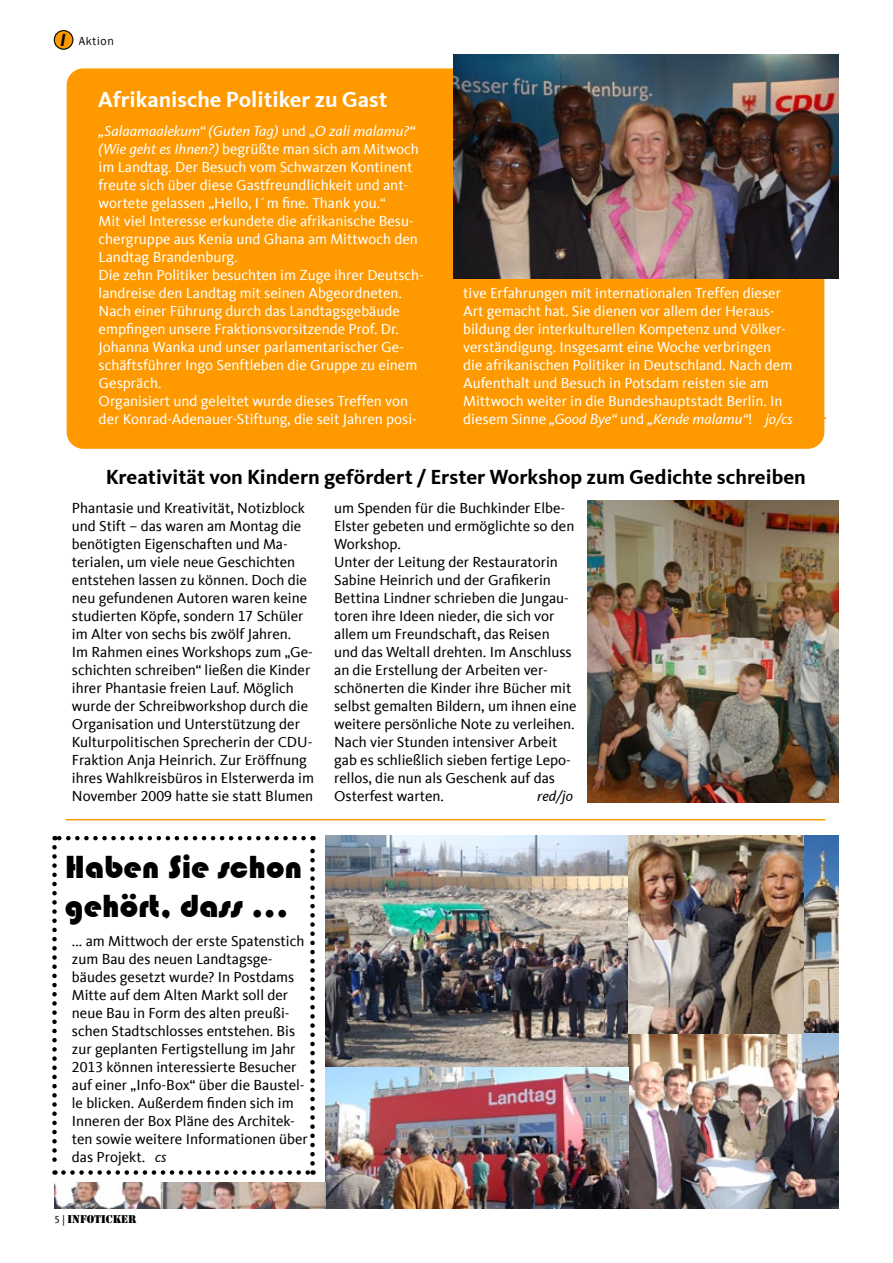
<style>
.page{position:relative;width:893px;height:1263px;background:#fff}
.page>*{position:absolute;margin:0;border:0;box-sizing:border-box;transform-origin:0 0}
.t1{font:33px/39.6px "Bauhaus 93";color:#000}
.t2{font:700 22.5px "CDU Kievit Tab";color:#fff}
.t3{font:700 21px "CDU Kievit Tab";color:#000}
.t4{font:15px/18px "CDU Kievit Tab";color:#000}
.t5{font:15px/18px "CDU Kievit Tab";color:#fff}
.t6{font:italic 15px "CDU Kievit Tab";color:#000}
.t7{font:12px "Franklin Gothic";letter-spacing:.06em;color:#000}
.t8{font:10.5px "Stencil Std";color:#000}
.s1{font-family:"CDU Kievit Tab";font-weight:700;font-style:italic;font-size:18px}
.s2{font-style:italic}
.s3{font-family:"CDU Kievit Tab"}
</style>
<div class="page">
<svg style="left:52px;top:847px;width:5px;height:328px"></svg>
<svg style="left:63px;top:1170px;width:251px;height:5px"></svg>
<svg style="left:310px;top:836px;width:5px;height:327px"></svg>
<svg style="left:55px;top:836px;width:249px;height:4px"></svg>
<hr style="left:67px;top:417px;width:759px;height:2px;background:#f90">
<div style="left:75px;top:77px;width:741px;height:363px;background:#f90;border-radius:8px"></div>
<div style="left:67px;top:68px;width:757px;height:381px;border:16px solid #f90;border-radius:8px"></div>
<img style="left:453px;top:54px;width:386px;height:225px">
<img style="left:587px;top:500px;width:252px;height:303px">
<hr style="left:66px;top:819px;width:759px;height:1px;background:#f90">
<img style="left:326px;top:836px;width:513px;height:373px">
<img style="left:55px;top:1182px;width:271px;height:27px">
<div style="left:54px;top:31px;width:19px;height:18px;background:#fd9900;border-radius:50%"></div>
<div style="left:54px;top:30px;width:19px;height:20px;border:1px solid #000;border-radius:50%"></div>
<p class="t7" style="left:60px;top:33px;width:55px"><span class="s1">I</span> Aktion</p>
<h2 class="t2" style="left:98px;top:86px;width:291px">Afrikanische Politiker zu Gast</h2>
<p class="t5" style="left:99px;top:122px;width:327px"><span class="s2">„Salaamaalekum“ (Guten Tag)</span> und „<span class="s2">O zali malamu?“ (Wie geht es Ihnen?)</span> begrüßte man sich am Mitwoch im Landtag. Der Besuch vom Schwarzen Kontinent freute sich über diese Gastfreundlichkeit und ant&shy;wortete gelassen „Hello, I´m fine. Thank you.“<br>Mit viel Interesse erkundete die afrikanische Besu&shy;chergruppe aus Kenia und Ghana am Mittwoch den Landtag Brandenburg.<br>Die zehn Politiker besuchten im Zuge ihrer Deutsch&shy;landreise den Landtag mit seinen Abgeordneten.<br>Nach einer Führung durch das Landtagsgebäude empfingen unsere Fraktionsvorsitzende Prof. Dr.<br>Johanna Wanka und unser parlamentarischer Ge&shy;schäftsführer Ingo Senftleben die Gruppe zu einem Gespräch.<br>Organisiert und geleitet wurde dieses Treffen von der Konrad-Adenauer-Stiftung, die seit Jahren posi-</p>
<p class="t5" style="left:463px;top:284px;width:331px">tive Erfahrungen mit internationalen Treffen dieser Art gemacht hat. Sie dienen vor allem der Heraus&shy;bildung der interkulturellen Kompetenz und Völker&shy;verständigung. Insgesamt eine Woche verbringen die afrikanischen Politiker in Deutschland. Nach dem Aufenthalt und Besuch in Potsdam reisten sie am Mittwoch weiter in die Bundeshauptstadt Berlin. In diesem Sinne <span class="s2">„Good Bye“</span> und <span class="s2">„Kende malamu“</span>! <span class="s2">jo/cs</span></p>
<h3 class="t3" style="left:106px;top:465px;width:702px">Kreativität von Kindern gefördert / Erster Workshop zum Gedichte schreiben</h3>
<p class="t4" style="left:72px;top:499px;width:244px">Phantasie und Kreativität, Notizblock und Stift – das waren am Montag die benötigten Eigenschaften und Ma&shy;terialen, um viele neue Geschichten entstehen lassen zu können. Doch die neu gefundenen Autoren waren keine studierten Köpfe, sondern 17 Schüler im Alter von sechs bis zwölf Jahren.<br>Im Rahmen eines Workshops zum „Ge&shy;schichten schreiben“ ließen die Kinder ihrer Phantasie freien Lauf. Möglich wurde der Schreibworkshop durch die Organisation und Unterstützung der Kulturpolitischen Sprecherin der CDU-Fraktion Anja Heinrich. Zur Eröffnung ihres Wahlkreisbüros in Elsterwerda im November 2009 hatte sie statt Blumen</p>
<p class="t4" style="left:334px;top:499px;width:244px">um Spenden für die Buchkinder Elbe-Elster gebeten und ermöglichte so den Workshop.<br>Unter der Leitung der Restauratorin Sabine Heinrich und der Grafikerin Bettina Lindner schrieben die Jungau&shy;toren ihre Ideen nieder, die sich vor allem um Freundschaft, das Reisen und das Weltall drehten. Im Anschluss an die Erstellung der Arbeiten ver&shy;schönerten die Kinder ihre Bücher mit selbst gemalten Bildern, um ihnen eine weitere persönliche Note zu verleihen.<br>Nach vier Stunden intensiver Arbeit gab es schließlich sieben fertige Lepo&shy;rellos, die nun als Geschenk auf das Osterfest warten.</p>
<p class="t6" style="left:537px;top:787px;width:37px">red/jo</p>
<h1 class="t1" style="left:65px;top:847px;width:239px">Haben Sie schon gehört, dass ...</h1>
<p class="t4" style="left:72px;top:932px;width:237px">... am Mittwoch der erste Spatenstich zum Bau des neuen Landtagsge&shy;bäudes gesetzt wurde? In Postdams Mitte auf dem Alten Markt soll der neue Bau in Form des alten preußi&shy;schen Stadtschlosses entstehen. Bis zur geplanten Fertigstellung im Jahr 2013 können interessierte Besucher auf einer „Info-Box“ über die Baustel&shy;le blicken. Außerdem finden sich im Inneren der Box Pläne des Architek&shy;ten sowie weitere Informationen über das Projekt. <span class="s2">cs</span></p>
<p class="t8" style="left:55px;top:1212px;width:83px"><span class="s3">5 |</span> INFOTICKER</p>
</div>
